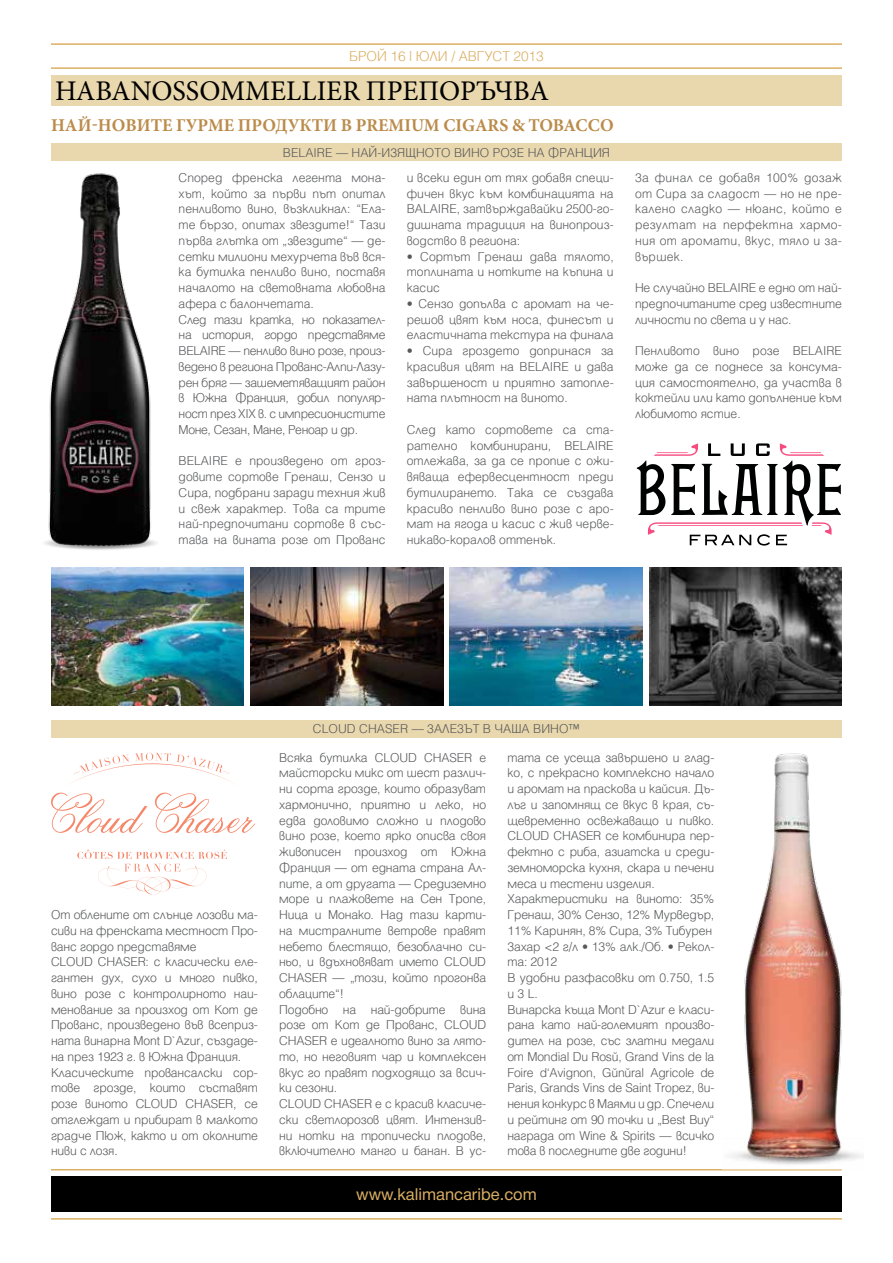
<style>
.page{position:relative;width:893px;height:1263px;background:#fff}
.page>*{position:absolute;margin:0;border:0;box-sizing:border-box;transform-origin:0 0}
.t1{font:28.5px "Minion Pro";color:#000}
.t2{font:700 18px "Minion Pro";color:#bb8b4a}
.t3{font:16.5px "Helvetica 5 Normal";color:#dbaf63}
.t4{font:300 15px "Helv Cyr";letter-spacing:-.005em;color:#dbaf63}
.t5{font:300 13.5px/15.8px "Helv Cyr";letter-spacing:-.01em;color:#58595b;text-align:justify}
.t6{font:300 13.5px "Helv Cyr";letter-spacing:.04em;color:#58595b}
</style>
<div class="page">
<div style="left:51px;top:144px;width:791px;height:17px;background:#e9d8ad"></div>
<div style="left:51px;top:720px;width:791px;height:17px;background:#e9d8ad"></div>
<hr style="left:51px;top:43px;width:791px;height:2px;background:#dbaf63">
<hr style="left:51px;top:67px;width:791px;height:2px;background:#dbaf63">
<div style="left:51px;top:1177px;width:791px;height:35px;background:#000"></div>
<hr style="left:51px;top:1169px;width:791px;height:1px;background:#dbaf63">
<hr style="left:51px;top:1218px;width:791px;height:1px;background:#dbaf63">
<div style="left:51px;top:75px;width:791px;height:31px;background:#e9d8ad"></div>
<img style="left:44px;top:173px;width:113px;height:377px">
<img style="left:730px;top:753px;width:133px;height:412px">
<img style="left:51px;top:568px;width:193px;height:138px">
<img style="left:250px;top:568px;width:193px;height:138px">
<img style="left:450px;top:568px;width:192px;height:138px">
<img style="left:649px;top:568px;width:193px;height:138px">
<svg style="left:51px;top:793px;width:96px;height:40px"></svg>
<svg style="left:155px;top:793px;width:100px;height:40px"></svg>
<svg style="left:71px;top:753px;width:162px;height:30px"></svg>
<svg style="left:77px;top:849px;width:150px;height:46px"></svg>
<svg style="left:637px;top:443px;width:204px;height:103px"></svg>
<p class="t4" style="left:349px;top:48px;width:145px">брой 16 | юли / август</p>
<p class="t4" style="left:514px;top:48px;width:32px">2013</p>
<h1 class="t1" style="left:55px;top:72px;width:495px">HABANOSSOMMELLIER ПРЕПОРЪЧВА</h1>
<h2 class="t2" style="left:51px;top:113px;width:15px">НАЙ</h2>
<h2 class="t2" style="left:92px;top:113px;width:20px">-НОВИТЕ</h2>
<h2 class="t2" style="left:176px;top:113px;width:89px">ГУРМЕ ПРОД</h2>
<h2 class="t2" style="left:288px;top:113px;width:327px">УКТИ В PREMIUM CIGARS &amp; TOBACCO</h2>
<p class="t5" style="left:283px;top:144px;width:8px">BELAI</p>
<p class="t5" style="left:317px;top:144px;width:147px">RE – най-изящното вин</p>
<p class="t6" style="left:480px;top:145px;width:132px">о розе на Франция</p>
<p class="t5" style="left:179px;top:169px;width:208px;text-align:left">Според френска легента мона&shy;хът, който за първи път опитал пенливото вино, възкликнал: “Ела&shy;те бързо, опитах звездите!“ Тази първа глътка от „звездите“ – де&shy;сетки милиони мехурчета във вся&shy;ка бутилка пенливо вино, поставя началото на световната любовна афера с балончетата.<br>След тази кратка, но показател&shy;на история, гордо представяме<br>BELAI</p>
<p class="t5" style="left:179px;top:343px;width:208px;text-indent:32px">RE – пенливо вино розе, произ&shy;ведено в региона Прованс-Алпи-Лазу&shy;рен бряг – зашеметяващият район в Южна Франция, добил популяр&shy;ност през ХIХ в. с импресионистите Моне, Сезан, Мане, Реноар и др.</p>
<p class="t5" style="left:179px;top:453px;width:8px">BELAI</p>
<p class="t5" style="left:179px;top:453px;width:208px;text-indent:34px">RE е произведено от гроз&shy;довите сортове Гренаш, Сензо и Сира, подбрани заради техния жив и свеж характер. Това са трите най-предпочитани сортове в със&shy;тава на вината розе от Прованс</p>
<p class="t5" style="left:407px;top:169px;width:208px">и всеки един от тях добавя специ&shy;фичен вкус към комбинацията на BALAI</p>
<p class="t5" style="left:407px;top:201px;width:208px;text-indent:34px">RE, затвърждавайки 2500-го&shy;дишната традиция на винопроиз&shy;водство в региона:</p>
<p class="t5" style="left:407px;top:248px;width:208px">• Сортът Гренаш дава тялото, топлината и нотките на къпина и касис</p>
<p class="t5" style="left:407px;top:295px;width:208px">• Сензо допълва с аромат на че&shy;решов цвят към носа, финесът и еластичната текстура на финала</p>
<p class="t5" style="left:407px;top:343px;width:208px">• Сира гроздето допринася за красивия цвят на BELAI</p>
<p class="t5" style="left:407px;top:358px;width:208px;text-indent:146px">RE и дава завършеност и приятно затопле&shy;ната плътност на виното.</p>
<p class="t5" style="left:407px;top:421px;width:208px">След като сортовете са ста&shy;рателно комбинирани, BELAI</p>
<p class="t5" style="left:407px;top:437px;width:208px;text-indent:191px">RE отлежава, за да се пропие с ожи&shy;вяваща ефервесцентност преди бутилирането. Така се създава красиво пенливо вино розе с аро&shy;мат на ягода и касис с жив черве&shy;никаво-коралов оттенък.</p>
<p class="t5" style="left:635px;top:169px;width:208px">За финал се добавя 100% дозаж от Сира за сладост – но не пре&shy;калено сладко – нюанс, който е резултат на перфектна хармо&shy;ния от аромати, вкус, тяло и за&shy;вършек.</p>
<p class="t5" style="left:635px;top:280px;width:80px">Не случайно BELAI</p>
<p class="t5" style="left:635px;top:280px;width:208px;text-indent:106px">RE е едно от най&shy;предпочитаните сред известните личности по света и у нас.</p>
<p class="t5" style="left:635px;top:343px;width:165px">Пенливото вино розе BELAI</p>
<p class="t5" style="left:635px;top:343px;width:208px;text-indent:191px">RE може да се поднесе за консума&shy;ция самостоятелно, да участва в коктейли или като допълнение към любимото ястие.</p>
<p class="t5" style="left:313px;top:721px;width:18px">CLOUD</p>
<p class="t5" style="left:359px;top:721px;width:183px">CHASER – Залезът в чаша вин</p>
<p class="t5" style="left:559px;top:721px;width:22px">о™</p>
<p class="t5" style="left:51px;top:907px;width:208px;text-align:left">От облените от слънце лозови ма&shy;сиви на френската местност Про&shy;ванс гордо представяме<br>CLOUD</p>
<p class="t5" style="left:51px;top:954px;width:208px;text-align:left;text-indent:47px">CHASER: с класически еле&shy;гантен дух, сухо и много пивко, вино розе с контролирното наи&shy;менование за произход от Кот де<br>Прованс, произведено във всеприз&shy;ната винарна Mont D`Azur, създаде&shy;на през 1923 г. в Южна Франция.<br>Класическите провансалски сор&shy;тове грозде, които съставят розе виното CLOUD</p>
<p class="t5" style="left:51px;top:1096px;width:208px;text-indent:134px">CHASER, се отглеждат и прибират в малкото градче Пюж, както и от околните ниви с лозя.</p>
<p class="t5" style="left:279px;top:749px;width:114px">Всяка бутилка CLOUD</p>
<p class="t5" style="left:279px;top:749px;width:208px;text-align:left;text-indent:145px">CHASER е майсторски микс от шест различ&shy;ни сорта грозде, които образуват хармонично, приятно и леко, но едва доловимо сложно и плодово вино розе, което ярко описва своя живописен произход от Южна<br>Франция – от едната страна Ал&shy;пите, а от другата – Средиземно море и плажовете на Сен Тропе,<br>Ница и Монако. Над тази карти&shy;на мистралните ветрове правят небето блестящо, безоблачно си&shy;ньо, и вдъхновяват името CLOUD<br>CHASER – „този, който прогонва облаците“!<br>Подобно на най-добрите вина розе от Кот де Прованс, CLOUD<br>CHASER е идеалното вино за лято&shy;то, но неговият чар и комплексен вкус го правят подходящо за всич&shy;ки сезони.<br>CLOUD</p>
<p class="t5" style="left:279px;top:1096px;width:208px;text-indent:45px">CHASER е с красив класиче&shy;ски светлорозов цвят. Интензив&shy;ни нотки на тропически плодове, включително манго и банан. В ус-</p>
<p class="t5" style="left:507px;top:749px;width:208px">тата се усеща завършено и глад&shy;ко, с прекрасно комплексно начало и аромат на праскова и кайсия. Дъ&shy;лъг и запомнящ се вкус в края, съ&shy;щевременно освежаващо и пивко.<br>CLOUD</p>
<p class="t5" style="left:507px;top:828px;width:208px;text-align:left;text-indent:46px">CHASER се комбинира пер&shy;фектно с риба, азиатска и среди&shy;земноморска кухня, скара и печени меса и тестени изделия.<br>Характеристики на виното: 35%<br>Гренаш, 30% Сензо, 12% Мурведър,<br>11% Каринян, 8% Сира, 3% Тибурен<br>Захар &lt;2 г/л • 13% алк./Об. • Рекол&shy;та: 2012<br>В удобни разфасовки от 0.750, 1.5 и 3 L.<br>Винарска къща Mont D`Azur е класи&shy;рана като най-големият произво&shy;дител на розе, със златни медали от Mondial Du Rosé, Grand Vins de la<br>Foire d‘Avignon, Général Agricole de<br>Paris, Grands Vins de Saint Tropez, ви&shy;нения конкурс в Маями и др. Спечели и рейтинг от 90 точки и „Best Buy“ награда от Wine &amp; Spirits – всичко това в последните две години!</p>
<p class="t3" style="left:356px;top:1185px;width:182px">www.kalimancaribe.com</p>
</div>
